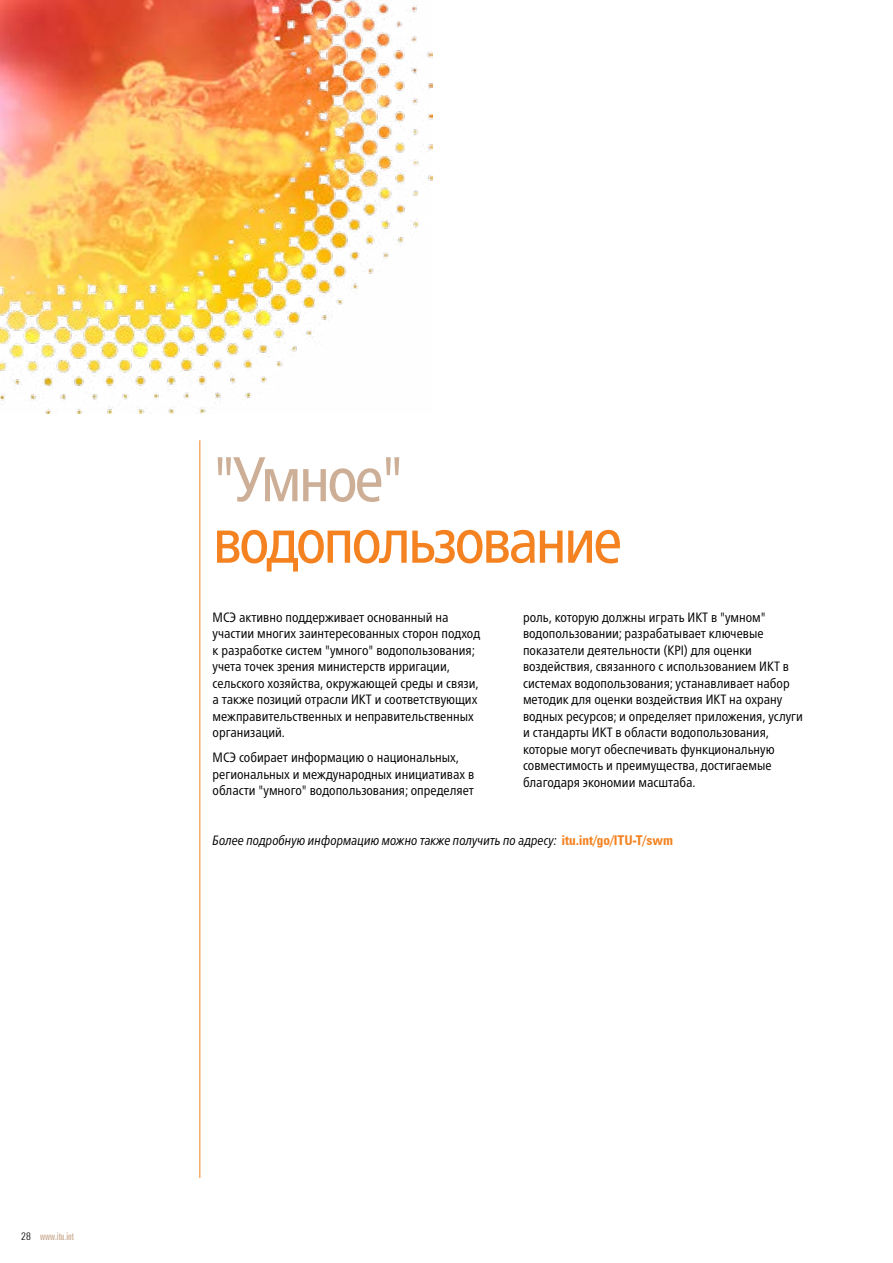
<style>
.page{position:relative;width:893px;height:1263px;background:#fff}
.page>*{position:absolute;margin:0;border:0;box-sizing:border-box;transform-origin:0 0}
.t1{font:condensed 63px "Frutiger Neue LTW1 G";letter-spacing:-.05em;color:#f58220}
.t2{font:condensed 63px "Frutiger Neue LTW1 G";letter-spacing:-.05em;color:#cdaf97}
.t3{font:condensed 13.5px/16.5px "Frutiger Neue LTW1 G";color:#000}
.t4{font:italic condensed 13.5px "Frutiger Neue LTW1 G";color:#000}
.t5{font:extra-condensed 10.5px "Zurich BT";color:#cdaf97}
.s1{font-family:"Zurich BT";font-weight:700;font-style:normal;color:#f58220}
.s2{font-weight:300;font-stretch:condensed;color:#000}
</style>
<div class="page">
<hr style="left:199px;top:440px;width:1px;height:738px;background:#f58220">
<img style="left:0;top:0;width:433px;height:414px">
<h1 class="t2" style="left:213px;top:442px;width:193px">"Умное"</h1>
<h1 class="t1" style="left:213px;top:504px;width:412px">водопользование</h1>
<p class="t3" style="left:213px;top:609px;width:269px">МСЭ активно поддерживает основанный на участии многих заинтересованных сторон подход к разработке систем "умного" водопользования; учета точек зрения министерств ирригации, сельского хозяйства, окружающей среды и связи, а также позиций отрасли ИКТ и соответствующих межправительственных и неправительственных организаций.</p>
<p class="t3" style="left:213px;top:749px;width:263px">МСЭ собирает информацию о национальных, региональных и международных инициативах в области "умного" водопользования; определяет</p>
<p class="t3" style="left:523px;top:609px;width:281px">роль, которую должны играть ИКТ в "умном" водопользовании; разрабатывает ключевые показатели деятельности (KPI) для оценки воздействия, связанного с использованием ИКТ в системах водопользования; устанавливает набор методик для оценки воздействия ИКТ на охрану водных ресурсов; и определяет приложения, услуги и стандарты ИКТ в области водопользования, которые могут обеспечивать функциональную совместимость и преимущества, достигаемые благодаря экономии масштаба.</p>
<p class="t4" style="left:213px;top:833px;width:462px">Более подробную информацию можно также получить по адресу: <span class="s1">itu.int/go/ITU-T/swm</span></p>
<p class="t5" style="left:21px;top:1230px;width:54px"><span class="s2">28</span> www.itu.int</p>
</div>
